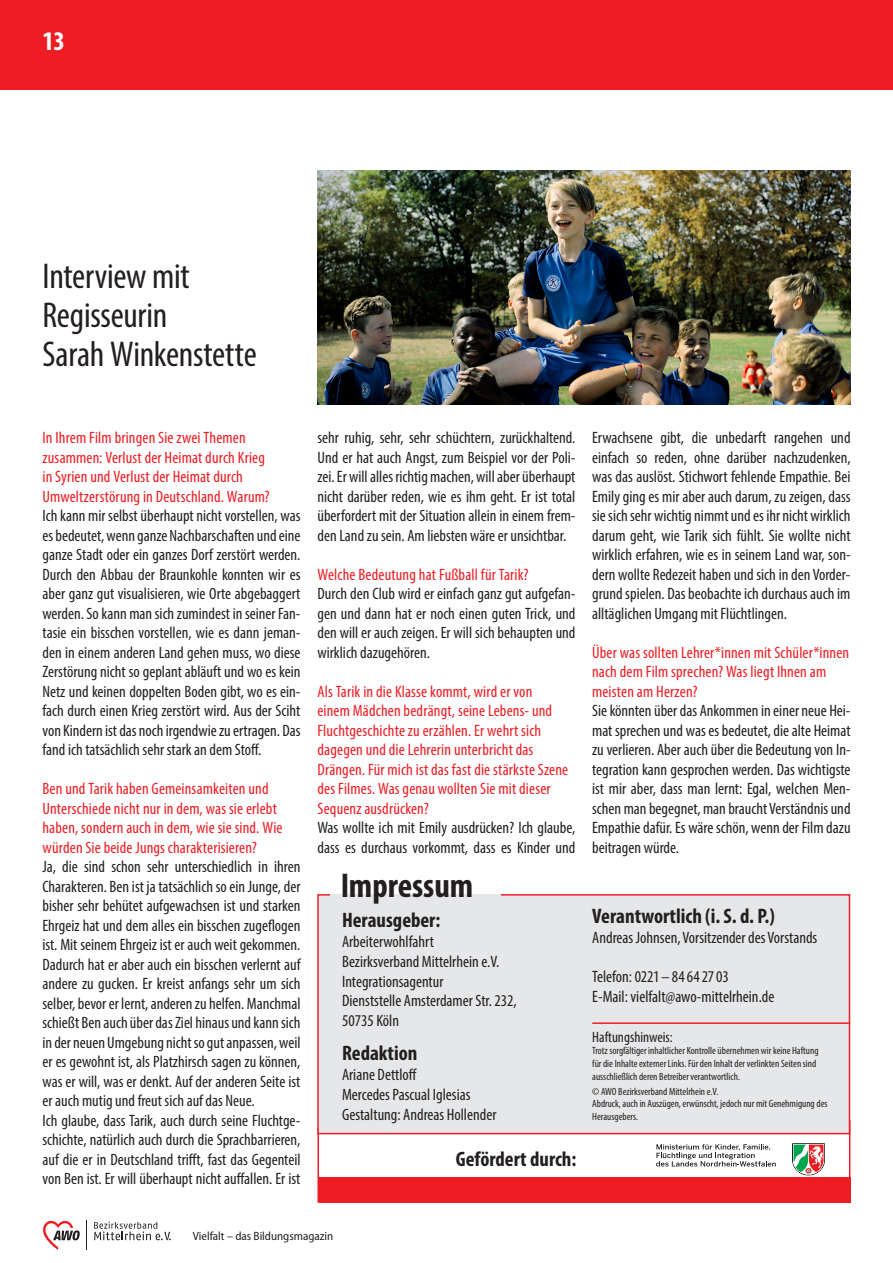
<style>
.page{position:relative;width:893px;height:1263px;background:#fff}
.page>*{position:absolute;margin:0;border:0;box-sizing:border-box;transform-origin:0 0}
.t1{font:condensed 36px/39px "Myriad Pro";letter-spacing:-.01em;color:#231f20}
.t2{font:700 condensed 34.5px "Myriad Pro";letter-spacing:-.005em;color:#231f20}
.t3{font:700 condensed 27px "Myriad Pro";color:#fff}
.t4{font:700 condensed 21px "Myriad Pro";color:#231f20}
.t5{font:condensed 16.5px/19.5px "Myriad Pro";color:#231f20;text-align:justify}
.t6{font:condensed 16.5px/19.5px "Myriad Pro";letter-spacing:.01em;color:#ee1d23}
.t7{font:condensed 15px "Myriad Pro";color:#231f20}
.t8{font:semi-condensed 12px "Myriad Pro";color:#231f20}
.t9{font:condensed 10.5px/12.6px "Myriad Pro";color:#231f20}
</style>
<div class="page">
<svg style="left:43px;top:1221px;width:37px;height:29px"></svg>
<svg style="left:94px;top:1222px;width:76px;height:18px"></svg>
<div style="left:0;top:0;width:893px;height:89px;background:#ee1d23"></div>
<hr style="left:317px;top:1128px;width:2px;height:75px;background:#ee1d23">
<hr style="left:849px;top:1120px;width:1px;height:80px;background:#ee1d23">
<div style="left:317px;top:894px;width:533px;height:240px;background:#e6e7e9;border:2px solid #ee1d23"></div>
<div style="left:330px;top:894px;width:170px;height:10px;background:#e6e7e9"></div>
<div style="left:319px;top:1177px;width:531px;height:25px;background:#ee1d23"></div>
<hr style="left:592px;top:1022px;width:258px;height:2px;background:#ee1d23">
<svg style="left:792px;top:1143px;width:33px;height:32px"></svg>
<svg style="left:656px;top:1144px;width:120px;height:22px"></svg>
<img style="left:317px;top:170px;width:533px;height:234px">
<h3 class="t3" style="left:43px;top:24px;width:24px">13</h3>
<h1 class="t1" style="left:43px;top:256px;width:216px">Interview mit<br>Regisseurin<br>Sarah Winkenstette</h1>
<p class="t6" style="left:43px;top:428px;width:229px">In Ihrem Film bringen Sie zwei Themen zusammen: Verlust der Heimat durch Krieg in Syrien und Verlust der Heimat durch Umweltzerstörung in Deutschland. Warum?</p>
<p class="t5" style="left:43px;top:506px;width:259px">Ich kann mir selbst überhaupt nicht vorstellen, was es bedeutet, wenn ganze Nachbarschaften und eine ganze Stadt oder ein ganzes Dorf zerstört werden.<br>Durch den Abbau der Braunkohle konnten wir es aber ganz gut visualisieren, wie Orte abgebaggert werden. So kann man sich zumindest in seiner Fan&shy;tasie ein bisschen vorstellen, wie es dann jeman&shy;den in einem anderen Land gehen muss, wo diese Zerstörung nicht so geplant abläuft und wo es kein Netz und keinen doppelten Boden gibt, wo es ein&shy;fach durch einen Krieg zerstört wird. Aus der Sciht von Kindern ist das noch irgendwie zu ertragen. Das fand ich tatsächlich sehr stark an dem Stoff.</p>
<p class="t6" style="left:43px;top:779px;width:242px">Ben und Tarik haben Gemeinsamkeiten und Unterschiede nicht nur in dem, was sie erlebt haben, sondern auch in dem, wie sie sind. Wie würden Sie beide Jungs charakterisieren?</p>
<p class="t5" style="left:43px;top:857px;width:259px;text-align:left">Ja, die sind schon sehr unterschiedlich in ihren Charakteren. Ben ist ja tatsächlich so ein Junge, der bisher sehr behütet aufgewachsen ist und starken Ehrgeiz hat und dem alles ein bisschen zugeflogen ist. Mit seinem Ehrgeiz ist er auch weit gekommen.<br>Dadurch hat er aber auch ein bisschen verlernt auf andere zu gucken. Er kreist anfangs sehr um sich selber, bevor er lernt, anderen zu helfen. Manchmal schießt Ben auch über das Ziel hinaus und kann sich in der neuen Umgebung nicht so gut anpassen, weil er es gewohnt ist, als Platzhirsch sagen zu können, was er will, was er denkt. Auf der anderen Seite ist er auch mutig und freut sich auf das Neue.<br>Ich glaube, dass Tarik, auch durch seine Fluchtge&shy;schichte, natürlich auch durch die Sprachbarrieren, auf die er in Deutschland trifft, fast das Gegenteil von Ben ist. Er will überhaupt nicht auffallen. Er ist</p>
<p class="t5" style="left:317px;top:428px;width:259px">sehr ruhig, sehr, sehr schüchtern, zurückhaltend.<br>Und er hat auch Angst, zum Beispiel vor der Poli&shy;zei. Er will alles richtig machen, will aber überhaupt nicht darüber reden, wie es ihm geht. Er ist total überfordert mit der Situation allein in einem frem&shy;den Land zu sein. Am liebsten wäre er unsichtbar.</p>
<p class="t6" style="left:317px;top:564px;width:213px">Welche Bedeutung hat Fußball für Tarik?</p>
<p class="t5" style="left:317px;top:584px;width:260px">Durch den Club wird er einfach ganz gut aufgefan&shy;gen und dann hat er noch einen guten Trick, und den will er auch zeigen. Er will sich behaupten und wirklich dazugehören.</p>
<p class="t6" style="left:317px;top:681px;width:252px">Als Tarik in die Klasse kommt, wird er von einem Mädchen bedrängt, seine Lebens- und Fluchtgeschichte zu erzählen. Er wehrt sich dagegen und die Lehrerin unterbricht das Drängen. Für mich ist das fast die stärkste Szene des Filmes. Was genau wollten Sie mit dieser Sequenz ausdrücken?</p>
<p class="t5" style="left:317px;top:818px;width:259px">Was wollte ich mit Emily ausdrücken? Ich glaube, dass es durchaus vorkommt, dass es Kinder und</p>
<h2 class="t2" style="left:341px;top:864px;width:134px">Impressum</h2>
<p class="t4" style="left:342px;top:907px;width:100px">Herausgeber:</p>
<p class="t5" style="left:342px;top:931px;width:176px;text-align:left">Arbeiterwohlfahrt<br>Bezirksverband Mittelrhein e.V.<br>Integrationsagentur<br>Dienststelle Amsterdamer Str. 232,<br>50735 Köln</p>
<p class="t4" style="left:342px;top:1040px;width:77px">Redaktion</p>
<p class="t5" style="left:342px;top:1064px;width:156px;text-align:left">Ariane Dettloff<br>Mercedes Pascual Iglesias<br>Gestaltung: Andreas Hollender</p>
<p class="t4" style="left:456px;top:1146px;width:122px">Gefördert durch:</p>
<p class="t5" style="left:592px;top:428px;width:260px">Erwachsene gibt, die unbedarft rangehen und einfach so reden, ohne darüber nachzudenken, was das auslöst. Stichwort fehlende Empathie. Bei Emily ging es mir aber auch darum, zu zeigen, dass sie sich sehr wichtig nimmt und es ihr nicht wirklich darum geht, wie Tarik sich fühlt. Sie wollte nicht wirklich erfahren, wie es in seinem Land war, son&shy;dern wollte Redezeit haben und sich in den Vorder&shy;grund spielen. Das beobachte ich durchaus auch im alltäglichen Umgang mit Flüchtlingen.</p>
<p class="t6" style="left:592px;top:642px;width:259px">Über was sollten Lehrer*innen mit Schüler*innen nach dem Film sprechen? Was liegt Ihnen am meisten am Herzen?</p>
<p class="t5" style="left:592px;top:701px;width:260px">Sie könnten über das Ankommen in einer neue Hei&shy;mat sprechen und was es bedeutet, die alte Heimat zu verlieren. Aber auch über die Bedeutung von In&shy;tegration kann gesprochen werden. Das wichtigste ist mir aber, dass man lernt: Egal, welchen Men&shy;schen man begegnet, man braucht Verständnis und Empathie dafür. Es wäre schön, wenn der Film dazu beitragen würde.</p>
<p class="t4" style="left:592px;top:903px;width:184px">Verantwortlich (i. S. d. P.)</p>
<p class="t5" style="left:592px;top:927px;width:227px">Andreas Johnsen, Vorsitzender des Vorstands</p>
<p class="t5" style="left:592px;top:967px;width:184px">Telefon: 0221–84642703<br>E-Mail: vielfalt@awo-mittelrhein.de</p>
<p class="t7" style="left:592px;top:1028px;width:82px">Haftungshinweis:</p>
<p class="t9" style="left:592px;top:1044px;width:228px">Trotz sorgfältiger inhaltlicher Kontrolle übernehmen wir keine Haftung für die Inhalte externer Links. Für den Inhalt der verlinkten Seiten sind ausschließlich deren Betreiber verantwortlich.</p>
<p class="t9" style="left:592px;top:1084px;width:237px">© AWO Bezirksverband Mittelrhein e.V.<br>Abdruck, auch in Auszügen, erwünscht, jedoch nur mit Genehmigung des<br>Herausgebers.</p>
<p class="t8" style="left:193px;top:1229px;width:142px">Vielfalt – das Bildungsmagazin</p>
</div>
